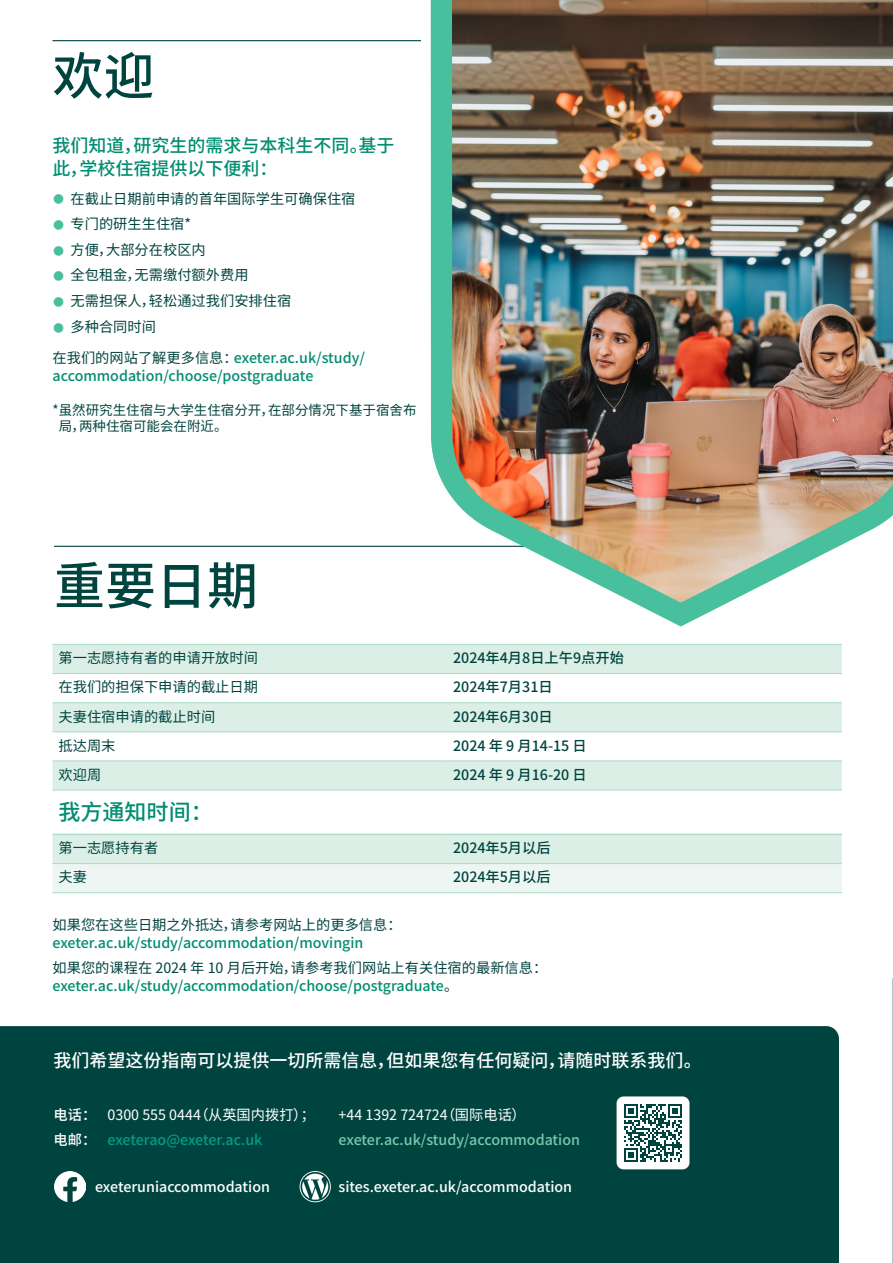
<style>
.page{position:relative;width:893px;height:1263px;background:#fff}
.page>*{position:absolute;margin:0;border:0;box-sizing:border-box;transform-origin:0 0}
.Heading{font:500 51px "Source Han Sans CN";color:#004440}
.Level_2{font:500 22.05px "Source Han Sans CN";color:#008d71}
.Intro_Text{font:500 18px "Source Han Sans CN";color:#fff}
.Intro_Text-2{font:500 18px/22.5px "Source Han Sans CN";color:#008d71}
.Heading_light{font:500 14.25px/18px "Source Han Sans CN";color:#008d71}
.Body_Text{font:14.25px "Source Han Sans CN";color:#004440}
.Body_Text-2{font:500 14.25px "Source Han Sans CN";color:#004440}
.Body_Text-3{font:500 14.25px "Source Han Sans CN";color:#fff}
.Body_Text-4{font:14.25px "Source Han Sans CN";color:#fff}
.Body_Text-5{font:500 14.25px "Source Han Sans CN";color:#77c9ae}
.Body_Text-6{font:500 14.25px "Source Han Sans CN";letter-spacing:-.01em;color:#049c85}
.Footnote{font:13.5px/16.2px "Source Han Sans CN";color:#004440}
.s1{color:#48bf9d}
.s2{font-weight:400;color:#004440}
.s3{font-weight:500}
.s4{color:#fff}
</style>
<div class="page">
<div style="left:0;top:1026px;width:839px;height:237px;background:#004440"></div>
<svg style="left:892px;top:978px;width:1px;height:285px"></svg>
<hr style="left:53px;top:40px;width:368px;height:1px;background:#004440">
<div style="left:53px;top:645px;width:789px;height:218px;background:#dcefe6"></div>
<svg style="left:53px;top:674px;width:789px;height:160px"></svg>
<div style="left:53px;top:864px;width:789px;height:28px;background:#edf6f2"></div>
<hr style="left:53px;top:702px;width:394px;height:1px;background:#acdbca">
<hr style="left:447px;top:702px;width:395px;height:1px;background:#acdbca">
<hr style="left:53px;top:731px;width:394px;height:1px;background:#acdbca">
<hr style="left:447px;top:731px;width:395px;height:1px;background:#acdbca">
<hr style="left:53px;top:760px;width:394px;height:1px;background:#acdbca">
<hr style="left:447px;top:760px;width:395px;height:1px;background:#acdbca">
<hr style="left:53px;top:789px;width:394px;height:2px;background:#acdbca">
<hr style="left:447px;top:789px;width:395px;height:2px;background:#acdbca">
<hr style="left:53px;top:863px;width:394px;height:1px;background:#acdbca">
<hr style="left:447px;top:863px;width:395px;height:1px;background:#acdbca">
<hr style="left:53px;top:834px;width:394px;height:1px;background:#acdbca">
<hr style="left:447px;top:834px;width:395px;height:1px;background:#acdbca">
<hr style="left:53px;top:892px;width:394px;height:1px;background:#acdbca">
<hr style="left:447px;top:892px;width:395px;height:1px;background:#acdbca">
<hr style="left:53px;top:673px;width:394px;height:1px;background:#acdbca">
<hr style="left:447px;top:673px;width:395px;height:1px;background:#acdbca">
<hr style="left:53px;top:644px;width:394px;height:1px;background:#acdbca">
<hr style="left:447px;top:644px;width:395px;height:1px;background:#acdbca">
<hr style="left:54px;top:546px;width:605px;height:1px;background:#004440">
<img style="left:420px;top:0;width:473px;height:627px">
<div style="left:617px;top:1096px;width:72px;height:73px;background:#fff;border-radius:7px"></div>
<svg style="left:624px;top:1104px;width:58px;height:57px"></svg>
<img style="left:54px;top:1171px;width:31px;height:31px">
<svg style="left:300px;top:1171px;width:31px;height:31px"></svg>
<p class="Heading" style="left:53px;top:47px;width:104px">欢迎</p>
<p class="Intro_Text-2" style="left:53px;top:135px;width:344px">我们知道，研究生的需求与本科生不同。基于此，学校住宿提供以下便利：</p>
<p class="Body_Text" style="left:53px;top:190px;width:305px"><span class="s1">●</span> 在截止日期前申请的首年国际学生可确保住宿</p>
<p class="Body_Text" style="left:53px;top:216px;width:140px"><span class="s1">●</span> 专门的研生生住宿*</p>
<p class="Body_Text" style="left:53px;top:241px;width:155px"><span class="s1">●</span> 方便，大部分在校区内</p>
<p class="Body_Text" style="left:53px;top:267px;width:198px"><span class="s1">●</span> 全包租金，无需缴付额外费用</p>
<p class="Body_Text" style="left:53px;top:293px;width:240px"><span class="s1">●</span> 无需担保人，轻松通过我们安排住宿</p>
<p class="Body_Text" style="left:53px;top:318px;width:105px"><span class="s1">●</span> 多种合同时间</p>
<p class="Heading_light" style="left:53px;top:349px;width:314px"><span class="s2">在我们的网站了解更多信息：</span>exeter.ac.uk/study/ accommodation/choose/postgraduate</p>
<p class="Footnote" style="left:59px;top:402px;width:359px;text-indent:-6px">*虽然研究生住宿与大学生住宿分开，在部分情况下基于宿舍布局，两种住宿可能会在附近。</p>
<p class="Heading" style="left:54px;top:557px;width:205px">重要日期</p>
<p class="Body_Text" style="left:59px;top:650px;width:201px">第一志愿持有者的申请开放时间</p>
<p class="Body_Text-2" style="left:453px;top:650px;width:172px">2024年4月8日上午9点开始</p>
<p class="Body_Text" style="left:59px;top:679px;width:201px">在我们的担保下申请的截止日期</p>
<p class="Body_Text-2" style="left:453px;top:679px;width:101px">2024年7月31日</p>
<p class="Body_Text" style="left:59px;top:708px;width:158px">夫妻住宿申请的截止时间</p>
<p class="Body_Text-2" style="left:453px;top:708px;width:101px">2024年6月30日</p>
<p class="Body_Text" style="left:59px;top:737px;width:58px">抵达周末</p>
<p class="Body_Text-2" style="left:453px;top:737px;width:135px">2024 年 9 月14-15 日</p>
<p class="Body_Text" style="left:59px;top:767px;width:44px">欢迎周</p>
<p class="Body_Text-2" style="left:453px;top:767px;width:135px">2024 年 9 月16-20 日</p>
<p class="Level_2" style="left:59px;top:799px;width:156px">我方通知时间：</p>
<p class="Body_Text" style="left:59px;top:840px;width:101px">第一志愿持有者</p>
<p class="Body_Text-2" style="left:453px;top:840px;width:99px">2024年5月以后</p>
<p class="Body_Text" style="left:59px;top:869px;width:30px">夫妻</p>
<p class="Body_Text-2" style="left:453px;top:869px;width:99px">2024年5月以后</p>
<p class="Heading_light" style="left:53px;top:916px;width:351px"><span class="s2">如果您在这些日期之外抵达，请参考网站上的更多信息：</span>exeter.ac.uk/study/accommodation/movingin</p>
<p class="Heading_light" style="left:53px;top:960px;width:496px;line-height:17.1px"><span class="s2">如果您的课程在 2024 年 10 月后开始，请参考我们网站上有关住宿的最新信息：</span>exeter.ac.uk/study/accommodation/choose/postgraduate<span class="s2">。</span></p>
<p class="Intro_Text" style="left:54px;top:1050px;width:650px">我们希望这份指南可以提供一切所需信息，但如果您有任何疑问，请随时联系我们。</p>
<p class="Body_Text-4" style="left:54px;top:1106px;width:263px"><span class="s3">电话：</span> 0300 555 0444（从英国内拨打）；</p>
<p class="Body_Text-4" style="left:339px;top:1106px;width:189px">+44 1392 724724（国际电话）</p>
<p class="Body_Text-6" style="left:54px;top:1132px;width:210px"><span class="s4">电邮：</span> exeterao@exeter.ac.uk</p>
<p class="Body_Text-5" style="left:339px;top:1132px;width:243px">exeter.ac.uk/study/accommodation</p>
<p class="Body_Text-3" style="left:95px;top:1179px;width:176px">exeteruniaccommodation</p>
<p class="Body_Text-3" style="left:339px;top:1179px;width:235px">sites.exeter.ac.uk/accommodation</p>
</div>
